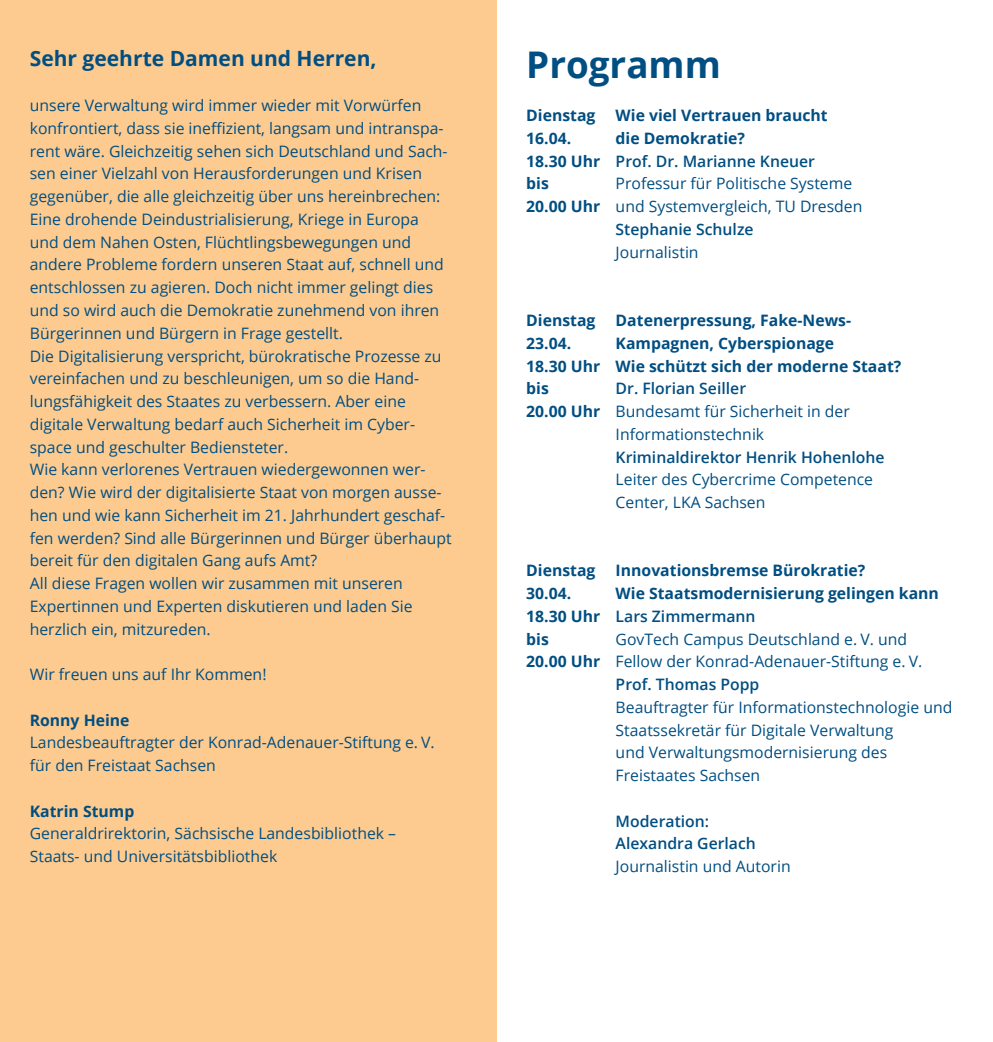
<style>
.page{position:relative;width:993px;height:1042px;background:#fff}
.page>*{position:absolute;margin:0;border:0;box-sizing:border-box;transform-origin:0 0}
.Headline_Programm{font:700 36.75px "Open Sans";color:#004e82}
.Headline_Anrede{font:700 21px "Open Sans";color:#004e82}
.Fließtext{font:15.75px/22.8px "Open Sans";color:#004e82}
.Fließtext-2{font:700 15.75px/22.8px "Open Sans";color:#004e82}
.Fließtext-3{font:600 15.75px "Open Sans";color:#004e82}
.s1{font-weight:700}
</style>
<div class="page">
<div style="left:0;top:0;width:496px;height:1042px;background:#fdcb8f"></div>
<p class="Headline_Anrede" style="left:30px;top:43px;width:348px">Sehr geehrte Damen und Herren,</p>
<p class="Fließtext" style="left:30px;top:94px;width:419px">unsere Verwaltung wird immer wieder mit Vorwürfen konfrontiert, dass sie ineffizient, langsam und intranspa&shy;rent wäre. Gleichzeitig sehen sich Deutschland und Sach&shy;sen einer Vielzahl von Herausforderungen und Krisen gegenüber, die alle gleichzeitig über uns hereinbrechen:</p>
<p class="Fließtext" style="left:30px;top:207px;width:415px">Eine drohende Deindustrialisierung, Kriege in Europa und dem Nahen Osten, Flüchtlingsbewegungen und andere Probleme fordern unseren Staat auf, schnell und entschlossen zu agieren. Doch nicht immer gelingt dies und so wird auch die Demokratie zunehmend von ihren Bürgerinnen und Bürgern in Frage gestellt.</p>
<p class="Fließtext" style="left:30px;top:344px;width:413px">Die Digitalisierung verspricht, bürokratische Prozesse zu vereinfachen und zu beschleunigen, um so die Hand&shy;lungsfähigkeit des Staates zu verbessern. Aber eine digitale Verwaltung bedarf auch Sicherheit im Cyber&shy;space und geschulter Bediensteter.</p>
<p class="Fließtext" style="left:30px;top:458px;width:423px">Wie kann verlorenes Vertrauen wiedergewonnen wer&shy;den? Wie wird der digitalisierte Staat von morgen ausse&shy;hen und wie kann Sicherheit im 21. Jahrhundert geschaf&shy;fen werden? Sind alle Bürgerinnen und Bürger überhaupt bereit für den digitalen Gang aufs Amt?</p>
<p class="Fließtext" style="left:30px;top:571px;width:384px">All diese Fragen wollen wir zusammen mit unseren<br>Expertinnen und Experten diskutieren und laden Sie herzlich ein, mitzureden.</p>
<p class="Fließtext" style="left:30px;top:662px;width:238px">Wir freuen uns auf Ihr Kommen!</p>
<p class="Fließtext" style="left:30px;top:708px;width:406px"><span class="s1">Ronny Heine<br></span>Landesbeauftragter der Konrad-Adenauer-Stiftung e. V.</p>
<p class="Fließtext" style="left:30px;top:753px;width:187px">für den Freistaat Sachsen</p>
<p class="Fließtext-2" style="left:30px;top:799px;width:106px">Katrin Stump</p>
<p class="Fließtext" style="left:30px;top:822px;width:368px">Generaldrirektorin, Sächsische Landesbibliothek –</p>
<p class="Fließtext" style="left:30px;top:844px;width:249px">Staats- und Universitätsbibliothek</p>
<p class="Headline_Programm" style="left:526px;top:38px;width:196px">Programm</p>
<p class="Fließtext-2" style="left:526px;top:104px;width:71px">Dienstag</p>
<p class="Fließtext-2" style="left:526px;top:126px;width:46px">16.04.</p>
<p class="Fließtext-2" style="left:526px;top:149px;width:75px">18.30 Uhr</p>
<p class="Fließtext-2" style="left:526px;top:172px;width:24px">bis</p>
<p class="Fließtext-2" style="left:526px;top:195px;width:75px">20.00 Uhr</p>
<p class="Fließtext-2" style="left:615px;top:104px;width:213px">Wie viel Vertrauen braucht</p>
<p class="Fließtext-2" style="left:615px;top:126px;width:131px">die Demokratie?</p>
<p class="Fließtext-3" style="left:615px;top:150px;width:201px">Prof. Dr. Marianne Kneuer</p>
<p class="Fließtext" style="left:615px;top:172px;width:248px">Professur für Politische Systeme und Systemvergleich, TU Dresden</p>
<p class="Fließtext-3" style="left:615px;top:218px;width:139px">Stephanie Schulze</p>
<p class="Fließtext" style="left:615px;top:240px;width:84px">Journalistin</p>
<p class="Fließtext-2" style="left:526px;top:308px;width:71px">Dienstag</p>
<p class="Fließtext-2" style="left:526px;top:331px;width:46px">23.04.</p>
<p class="Fließtext-2" style="left:526px;top:354px;width:75px">18.30 Uhr</p>
<p class="Fließtext-2" style="left:526px;top:377px;width:24px">bis</p>
<p class="Fließtext-2" style="left:526px;top:399px;width:75px">20.00 Uhr</p>
<p class="Fließtext-2" style="left:615px;top:308px;width:237px">Datenerpressung, Fake-News-<br>Kampagnen, Cyberspionage</p>
<p class="Fließtext-2" style="left:615px;top:354px;width:287px">Wie schützt sich der moderne Staat?</p>
<p class="Fließtext-3" style="left:615px;top:378px;width:132px">Dr. Florian Seiller</p>
<p class="Fließtext" style="left:615px;top:399px;width:236px">Bundesamt für Sicherheit in der</p>
<p class="Fließtext" style="left:615px;top:422px;width:150px">Informationstechnik</p>
<p class="Fließtext-3" style="left:615px;top:446px;width:270px">Kriminaldirektor Henrik Hohenlohe</p>
<p class="Fließtext" style="left:615px;top:468px;width:259px">Leiter des Cybercrime Competence</p>
<p class="Fließtext" style="left:615px;top:490px;width:151px">Center, LKA Sachsen</p>
<p class="Fließtext-2" style="left:526px;top:559px;width:71px">Dienstag</p>
<p class="Fließtext-2" style="left:526px;top:581px;width:46px">30.04.</p>
<p class="Fließtext-2" style="left:526px;top:604px;width:75px">18.30 Uhr</p>
<p class="Fließtext-2" style="left:526px;top:627px;width:24px">bis</p>
<p class="Fließtext-2" style="left:526px;top:650px;width:75px">20.00 Uhr</p>
<p class="Fließtext-2" style="left:615px;top:559px;width:251px">Innovationsbremse Bürokratie?</p>
<p class="Fließtext-2" style="left:615px;top:581px;width:325px">Wie Staatsmodernisierung gelingen kann</p>
<p class="Fließtext-3" style="left:615px;top:605px;width:141px">Lars Zimmermann</p>
<p class="Fließtext" style="left:615px;top:627px;width:293px">GovTech Campus Deutschland e. V. und</p>
<p class="Fließtext" style="left:615px;top:650px;width:308px">Fellow der Konrad-Adenauer-Stiftung e. V.</p>
<p class="Fließtext-3" style="left:615px;top:673px;width:145px">Prof. Thomas Popp</p>
<p class="Fließtext" style="left:615px;top:695px;width:338px">Beauftragter für Informationstechnologie und</p>
<p class="Fließtext" style="left:615px;top:718px;width:279px">Staatssekretär für Digitale Verwaltung</p>
<p class="Fließtext" style="left:615px;top:741px;width:273px">und Verwaltungsmodernisierung des</p>
<p class="Fließtext" style="left:615px;top:763px;width:146px">Freistaates Sachsen</p>
<p class="Fließtext-3" style="left:615px;top:810px;width:95px">Moderation:</p>
<p class="Fließtext-3" style="left:615px;top:833px;width:142px">Alexandra Gerlach</p>
<p class="Fließtext" style="left:615px;top:854px;width:176px">Journalistin und Autorin</p>
</div>
